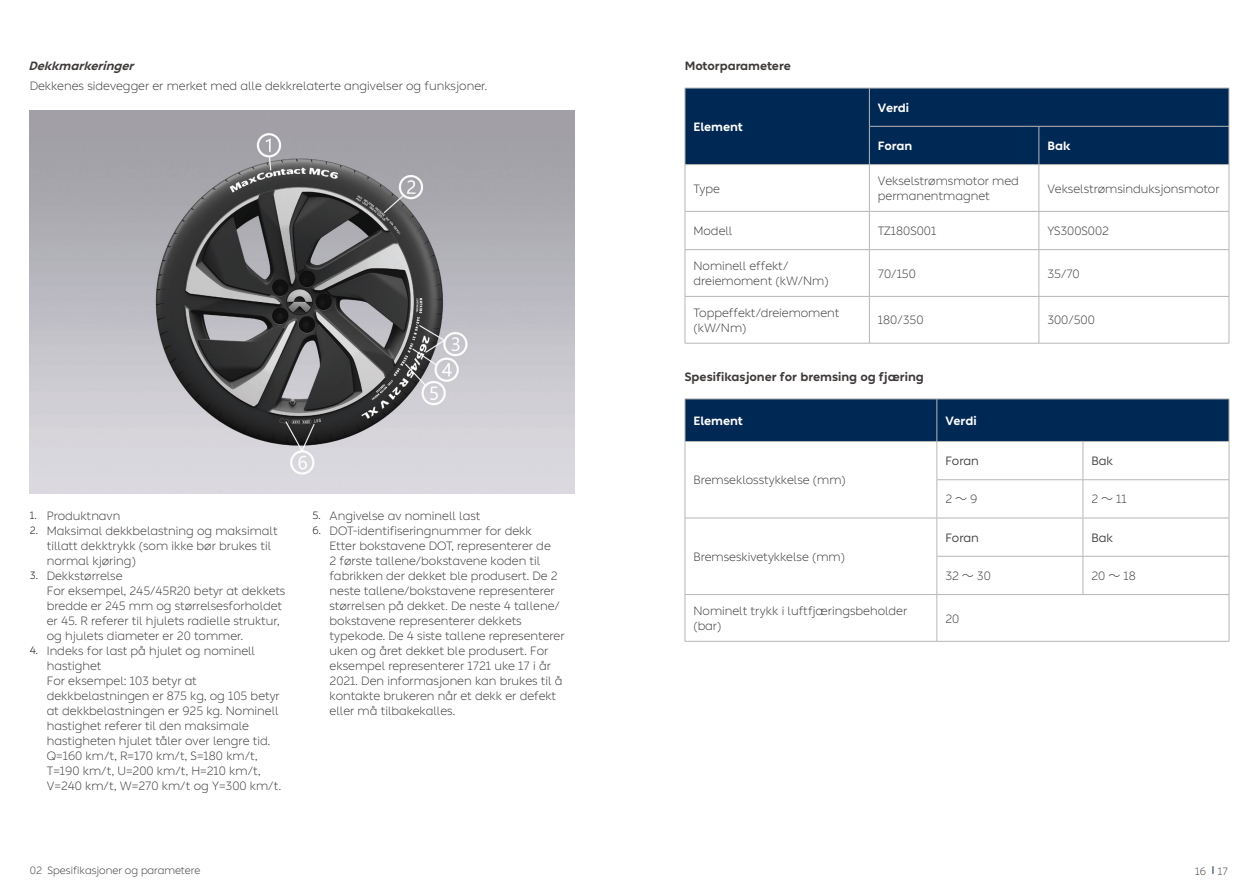
<style>
.page{position:relative;width:1259px;height:893px;background:#fff}
.page>*{position:absolute;margin:0;border:0;box-sizing:border-box;transform-origin:0 0}
.t1{font:300 12px/15px "Blue Sky Noto";color:#3e3a39}
.t2{font:700 12px "Blue Sky Noto";color:#3e3a39}
.t3{font:700 12px "Blue Sky Noto";color:#fff}
.t4{font:12px "Blue Sky Noto";color:#3e3a39}
.t5{font:italic 700 12px "Blue Sky Noto";color:#3e3a39}
.t6{font:300 10.5px "Blue Sky Noto";color:#3e3a39}
.s1{font-size:10.5px;color:#000}
</style>
<div class="page">
<img style="left:30px;top:111px;width:544px;height:382px">
<div style="left:685px;top:89px;width:543px;height:75px;background:#002855"></div>
<hr style="left:684px;top:88px;width:1px;height:38px;background:#b5b6b6">
<hr style="left:869px;top:88px;width:1px;height:38px;background:#b5b6b6">
<hr style="left:1228px;top:88px;width:1px;height:38px;background:#b5b6b6">
<hr style="left:684px;top:126px;width:1px;height:38px;background:#b5b6b6">
<hr style="left:869px;top:126px;width:1px;height:38px;background:#b5b6b6">
<hr style="left:1038px;top:126px;width:1px;height:38px;background:#b5b6b6">
<hr style="left:1228px;top:126px;width:1px;height:38px;background:#b5b6b6">
<hr style="left:684px;top:165px;width:1px;height:46px;background:#b5b6b6">
<hr style="left:869px;top:165px;width:1px;height:46px;background:#b5b6b6">
<hr style="left:1038px;top:165px;width:1px;height:46px;background:#b5b6b6">
<hr style="left:1228px;top:165px;width:1px;height:46px;background:#b5b6b6">
<hr style="left:684px;top:212px;width:1px;height:37px;background:#b5b6b6">
<hr style="left:869px;top:212px;width:1px;height:37px;background:#b5b6b6">
<hr style="left:1038px;top:212px;width:1px;height:37px;background:#b5b6b6">
<hr style="left:1228px;top:212px;width:1px;height:37px;background:#b5b6b6">
<hr style="left:684px;top:250px;width:1px;height:46px;background:#b5b6b6">
<hr style="left:869px;top:250px;width:1px;height:46px;background:#b5b6b6">
<hr style="left:1038px;top:250px;width:1px;height:46px;background:#b5b6b6">
<hr style="left:1228px;top:250px;width:1px;height:46px;background:#b5b6b6">
<hr style="left:684px;top:297px;width:1px;height:46px;background:#b5b6b6">
<hr style="left:869px;top:297px;width:1px;height:46px;background:#b5b6b6">
<hr style="left:1038px;top:297px;width:1px;height:46px;background:#b5b6b6">
<hr style="left:1228px;top:297px;width:1px;height:46px;background:#b5b6b6">
<hr style="left:869px;top:126px;width:170px;height:1px;background:#b5b6b6">
<hr style="left:1039px;top:126px;width:190px;height:1px;background:#b5b6b6">
<hr style="left:685px;top:164px;width:184px;height:1px;background:#b5b6b6">
<hr style="left:869px;top:164px;width:170px;height:1px;background:#b5b6b6">
<hr style="left:1039px;top:164px;width:190px;height:1px;background:#b5b6b6">
<hr style="left:685px;top:211px;width:184px;height:1px;background:#b5b6b6">
<hr style="left:869px;top:211px;width:170px;height:1px;background:#b5b6b6">
<hr style="left:1039px;top:211px;width:190px;height:1px;background:#b5b6b6">
<hr style="left:685px;top:249px;width:184px;height:1px;background:#b5b6b6">
<hr style="left:869px;top:249px;width:170px;height:1px;background:#b5b6b6">
<hr style="left:1039px;top:249px;width:190px;height:1px;background:#b5b6b6">
<hr style="left:685px;top:296px;width:184px;height:1px;background:#b5b6b6">
<hr style="left:869px;top:296px;width:170px;height:1px;background:#b5b6b6">
<hr style="left:1039px;top:296px;width:190px;height:1px;background:#b5b6b6">
<hr style="left:685px;top:343px;width:184px;height:1px;background:#b5b6b6">
<hr style="left:869px;top:343px;width:170px;height:1px;background:#b5b6b6">
<hr style="left:1039px;top:343px;width:190px;height:1px;background:#b5b6b6">
<hr style="left:685px;top:88px;width:184px;height:1px;background:#b5b6b6">
<hr style="left:869px;top:88px;width:170px;height:1px;background:#b5b6b6">
<hr style="left:1039px;top:88px;width:190px;height:1px;background:#b5b6b6">
<div style="left:685px;top:400px;width:543px;height:41px;background:#002855"></div>
<hr style="left:684px;top:399px;width:1px;height:42px;background:#b5b6b6">
<hr style="left:936px;top:399px;width:1px;height:42px;background:#b5b6b6">
<hr style="left:1228px;top:399px;width:1px;height:42px;background:#b5b6b6">
<hr style="left:684px;top:442px;width:1px;height:38px;background:#b5b6b6">
<hr style="left:936px;top:442px;width:1px;height:38px;background:#b5b6b6">
<hr style="left:1082px;top:442px;width:1px;height:38px;background:#b5b6b6">
<hr style="left:1228px;top:442px;width:1px;height:38px;background:#b5b6b6">
<hr style="left:684px;top:480px;width:1px;height:38px;background:#b5b6b6">
<hr style="left:936px;top:480px;width:1px;height:38px;background:#b5b6b6">
<hr style="left:1082px;top:480px;width:1px;height:38px;background:#b5b6b6">
<hr style="left:1228px;top:480px;width:1px;height:38px;background:#b5b6b6">
<hr style="left:684px;top:518px;width:1px;height:38px;background:#b5b6b6">
<hr style="left:936px;top:518px;width:1px;height:38px;background:#b5b6b6">
<hr style="left:1082px;top:518px;width:1px;height:38px;background:#b5b6b6">
<hr style="left:1228px;top:518px;width:1px;height:38px;background:#b5b6b6">
<hr style="left:684px;top:556px;width:1px;height:38px;background:#b5b6b6">
<hr style="left:936px;top:556px;width:1px;height:38px;background:#b5b6b6">
<hr style="left:1082px;top:556px;width:1px;height:38px;background:#b5b6b6">
<hr style="left:1228px;top:556px;width:1px;height:38px;background:#b5b6b6">
<hr style="left:684px;top:595px;width:1px;height:46px;background:#b5b6b6">
<hr style="left:936px;top:595px;width:1px;height:46px;background:#b5b6b6">
<hr style="left:1228px;top:595px;width:1px;height:46px;background:#b5b6b6">
<hr style="left:685px;top:441px;width:252px;height:1px;background:#b5b6b6">
<hr style="left:937px;top:441px;width:146px;height:1px;background:#b5b6b6">
<hr style="left:1083px;top:441px;width:146px;height:1px;background:#b5b6b6">
<hr style="left:936px;top:479px;width:147px;height:1px;background:#b5b6b6">
<hr style="left:1083px;top:479px;width:146px;height:1px;background:#b5b6b6">
<hr style="left:685px;top:518px;width:252px;height:1px;background:#b5b6b6">
<hr style="left:937px;top:518px;width:146px;height:1px;background:#b5b6b6">
<hr style="left:1083px;top:518px;width:146px;height:1px;background:#b5b6b6">
<hr style="left:936px;top:556px;width:147px;height:1px;background:#b5b6b6">
<hr style="left:1083px;top:556px;width:146px;height:1px;background:#b5b6b6">
<hr style="left:685px;top:594px;width:252px;height:1px;background:#b5b6b6">
<hr style="left:937px;top:594px;width:146px;height:1px;background:#b5b6b6">
<hr style="left:1083px;top:594px;width:146px;height:1px;background:#b5b6b6">
<hr style="left:685px;top:641px;width:252px;height:1px;background:#b5b6b6">
<hr style="left:937px;top:641px;width:146px;height:1px;background:#b5b6b6">
<hr style="left:1083px;top:641px;width:146px;height:1px;background:#b5b6b6">
<hr style="left:685px;top:399px;width:252px;height:1px;background:#b5b6b6">
<hr style="left:937px;top:399px;width:146px;height:1px;background:#b5b6b6">
<hr style="left:1083px;top:399px;width:146px;height:1px;background:#b5b6b6">
<p class="t5" style="left:29px;top:59px;width:115px">Dekkmarkeringer</p>
<p class="t1" style="left:30px;top:78px;width:459px">Dekkenes sidevegger er merket med alle dekkrelaterte angivelser og funksjoner.</p>
<p class="t1" style="left:30px;top:508px;width:92px"><span class="s1">1.</span> Produktnavn</p>
<p class="t1" style="left:47px;top:523px;width:232px;text-indent:-17px"><span class="s1">2.</span> Maksimal dekkbelastning og maksimalt tillatt dekktrykk (som ikke bør brukes til normal kjøring)</p>
<p class="t1" style="left:47px;top:568px;width:240px;text-indent:-17px"><span class="s1">3.</span> Dekkstørrelse<br>For eksempel, 245/45R20 betyr at dekkets bredde er 245 mm og størrelsesforholdet er 45. R referer til hjulets radielle struktur, og hjulets diameter er 20 tommer.</p>
<p class="t1" style="left:47px;top:643px;width:236px;text-indent:-17px"><span class="s1">4.</span> Indeks for last på hjulet og nominell hastighet<br>For eksempel: 103 betyr at dekkbelastningen er 875 kg, og 105 betyr at dekkbelastningen er 925 kg. Nominell hastighet referer til den maksimale hastigheten hjulet tåler over lengre tid.<br>Q=160 km/t, R=170 km/t, S=180 km/t, T=190 km/t, U=200 km/t, H=210 km/t, V=240 km/t, W=270 km/t og Y=300 km/t.</p>
<p class="t1" style="left:313px;top:508px;width:169px"><span class="s1">5.</span> Angivelse av nominell last</p>
<p class="t1" style="left:330px;top:523px;width:236px;text-indent:-17px"><span class="s1">6.</span> DOT-identifiseringnummer for dekk<br>Etter bokstavene DOT, representerer de<br>2 første tallene/bokstavene koden til fabrikken der dekket ble produsert. De 2 neste tallene/bokstavene representerer størrelsen på dekket. De neste 4 tallene/ bokstavene representerer dekkets typekode. De 4 siste tallene representerer uken og året dekket ble produsert. For eksempel representerer 1721 uke 17 i år 2021. Den informasjonen kan brukes til å kontakte brukeren når et dekk er defekt eller må tilbakekalles.</p>
<p class="t2" style="left:685px;top:59px;width:108px">Motorparametere</p>
<p class="t3" style="left:693px;top:120px;width:51px">Element</p>
<p class="t3" style="left:878px;top:101px;width:33px">Verdi</p>
<p class="t3" style="left:878px;top:139px;width:36px">Foran</p>
<p class="t3" style="left:1047px;top:139px;width:25px">Bak</p>
<p class="t1" style="left:693px;top:181px;width:28px">Type</p>
<p class="t1" style="left:878px;top:173px;width:142px">Vekselstrømsmotor med permanentmagnet</p>
<p class="t1" style="left:1047px;top:181px;width:174px">Vekselstrømsinduksjonsmotor</p>
<p class="t1" style="left:693px;top:223px;width:40px">Modell</p>
<p class="t1" style="left:878px;top:223px;width:60px">TZ180S001</p>
<p class="t1" style="left:1047px;top:223px;width:63px">YS300S002</p>
<p class="t1" style="left:693px;top:258px;width:137px">Nominell effekt/ dreiemoment (kW/Nm)</p>
<p class="t1" style="left:878px;top:266px;width:40px">70/150</p>
<p class="t1" style="left:1047px;top:266px;width:34px">35/70</p>
<p class="t1" style="left:693px;top:305px;width:148px">Toppeffekt/dreiemoment (kW/Nm)</p>
<p class="t1" style="left:878px;top:313px;width:47px">180/350</p>
<p class="t1" style="left:1047px;top:313px;width:49px">300/500</p>
<p class="t2" style="left:685px;top:370px;width:240px">Spesifikasjoner for bremsing og fjæring</p>
<p class="t3" style="left:693px;top:414px;width:51px">Element</p>
<p class="t3" style="left:945px;top:414px;width:33px">Verdi</p>
<p class="t1" style="left:693px;top:473px;width:154px">Bremseklosstykkelse (mm)</p>
<p class="t1" style="left:693px;top:549px;width:153px">Bremseskivetykkelse (mm)</p>
<p class="t4" style="left:945px;top:454px;width:35px">Foran</p>
<p class="t4" style="left:1091px;top:454px;width:23px">Bak</p>
<p class="t1" style="left:945px;top:492px;width:34px">2～9</p>
<p class="t1" style="left:1091px;top:492px;width:37px">2～11</p>
<p class="t4" style="left:945px;top:531px;width:35px">Foran</p>
<p class="t4" style="left:1091px;top:531px;width:23px">Bak</p>
<p class="t1" style="left:945px;top:568px;width:47px">32 ～ 30</p>
<p class="t1" style="left:1091px;top:568px;width:46px">20 ～ 18</p>
<p class="t1" style="left:693px;top:603px;width:215px">Nominelt trykk i luftfjæringsbeholder (bar)</p>
<p class="t1" style="left:945px;top:611px;width:15px">20</p>
<p class="t6" style="left:30px;top:864px;width:172px">02 Spesifikasjoner og parametere</p>
<p class="t6" style="left:1195px;top:866px;width:34px">16 17</p>
</div>
